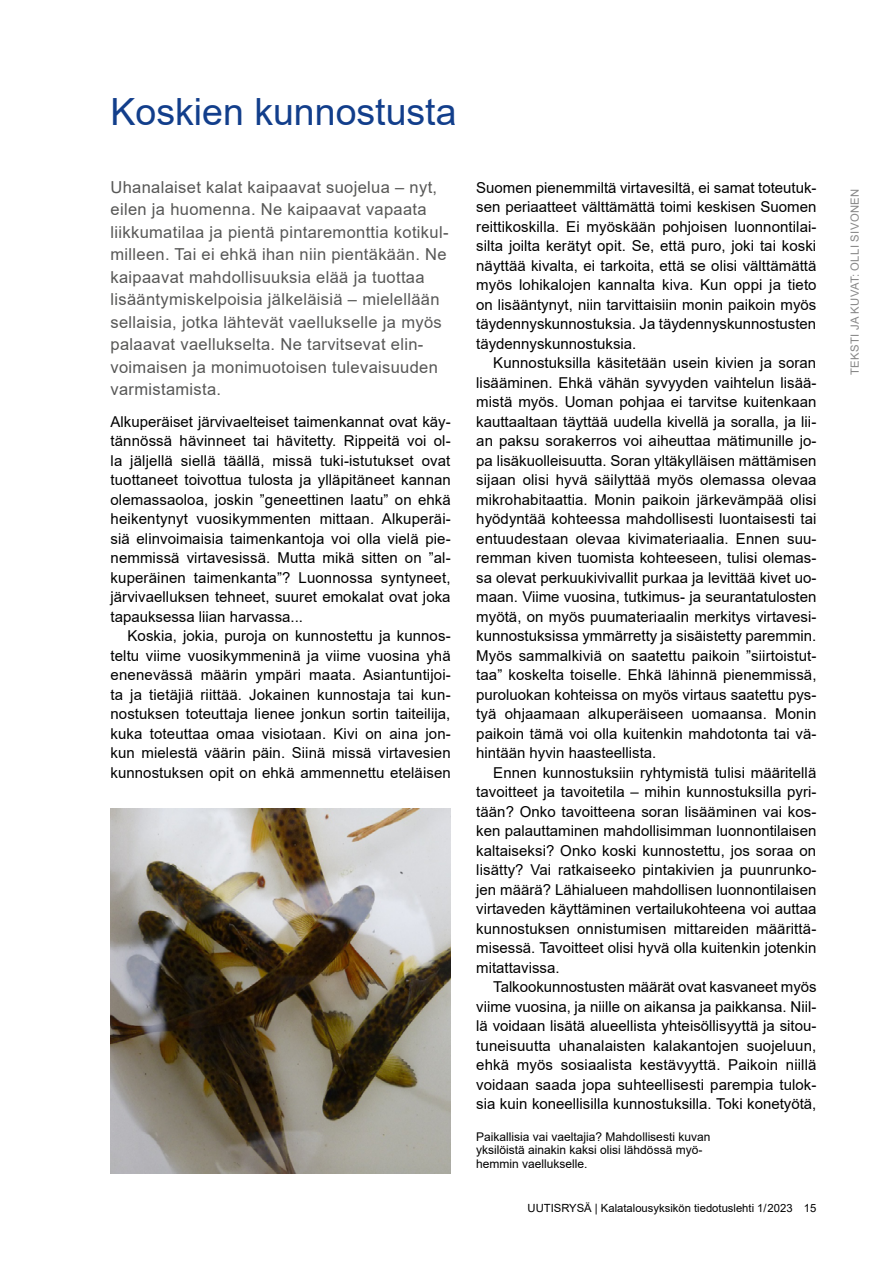
<style>
.page{position:relative;width:893px;height:1263px;background:#fff}
.page>*{position:absolute;margin:0;border:0;box-sizing:border-box;transform-origin:0 0}
.OTS_1{font:37.5px "Arial";color:#123e8b}
.Ingressi_2{font:16.5px/22.5px "Arial";letter-spacing:.02em;color:#575756}
.Leipis{font:15px/19.5px "Arial";color:#000;text-align:justify}
.Leipis_eka_kpl{font:15px/19.5px "Arial";color:#000;text-align:justify}
.Kuvateksti_taulukko{font:12px/13.5px "Arial";color:#000}
.t1{font:11.25px "Arial";color:#000}
.Kirjoittajat_RYSÄ{font:11.25px "Arial";letter-spacing:.035em;color:#878787}
</style>
<div class="page">
<img style="left:111px;top:808px;width:340px;height:366px">
<h1 class="OTS_1" style="left:111px;top:86px;width:348px">Koskien kunnostusta</h1>
<p class="Ingressi_2" style="left:111px;top:176px;width:340px">Uhanalaiset kalat kaipaavat suojelua – nyt, eilen ja huomenna. Ne kaipaavat vapaata liikkumatilaa ja pientä pintaremonttia kotikul&shy;milleen. Tai ei ehkä ihan niin pientäkään. Ne kaipaavat mahdollisuuksia elää ja tuottaa lisääntymiskelpoisia jälkeläisiä – mielellään sellaisia, jotka lähtevät vaellukselle ja myös palaavat vaellukselta. Ne tarvitsevat elin&shy;voimaisen ja monimuotoisen tulevaisuuden varmistamista.</p>
<p class="Leipis_eka_kpl" style="left:111px;top:412px;width:342px">Alkuperäiset järvivaelteiset taimenkannat ovat käy&shy;tännössä hävinneet tai hävitetty. Rippeitä voi ol&shy;la jäljellä siellä täällä, missä tuki-istutukset ovat tuottaneet toivottua tulosta ja ylläpitäneet kannan olemassaoloa, joskin ”geneettinen laatu” on ehkä heikentynyt vuosikymmenten mittaan. Alkuperäi&shy;siä elinvoimaisia taimenkantoja voi olla vielä pie&shy;nemmissä virtavesissä. Mutta mikä sitten on ”al&shy;kuperäinen taimenkanta”? Luonnossa syntyneet, järvivaelluksen tehneet, suuret emokalat ovat joka tapauksessa liian harvassa...</p>
<p class="Leipis" style="left:111px;top:626px;width:342px;text-indent:17px">Koskia, jokia, puroja on kunnostettu ja kunnos&shy;teltu viime vuosikymmeninä ja viime vuosina yhä enenevässä määrin ympäri maata. Asiantuntijoi&shy;ta ja tietäjiä riittää. Jokainen kunnostaja tai kun&shy;nostuksen toteuttaja lienee jonkun sortin taiteilija, kuka toteuttaa omaa visiotaan. Kivi on aina jon&shy;kun mielestä väärin päin. Siinä missä virtavesien kunnostuksen opit on ehkä ammennettu eteläisen</p>
<p class="Leipis" style="left:476px;top:178px;width:342px">Suomen pienemmiltä virtavesiltä, ei samat toteutuk&shy;sen periaatteet välttämättä toimi keskisen Suomen reittikoskilla. Ei myöskään pohjoisen luonnontilai&shy;silta joilta kerätyt opit. Se, että puro, joki tai koski näyttää kivalta, ei tarkoita, että se olisi välttämättä myös lohikalojen kannalta kiva. Kun oppi ja tieto on lisääntynyt, niin tarvittaisiin monin paikoin myös täydennyskunnostuksia. Ja täydennyskunnostusten täydennyskunnostuksia.</p>
<p class="Leipis" style="left:476px;top:353px;width:342px;text-indent:17px">Kunnostuksilla käsitetään usein kivien ja soran lisääminen. Ehkä vähän syvyyden vaihtelun lisää&shy;mistä myös. Uoman pohjaa ei tarvitse kuitenkaan kauttaaltaan täyttää uudella kivellä ja soralla, ja lii&shy;an paksu sorakerros voi aiheuttaa mätimunille jo&shy;pa lisäkuolleisuutta. Soran yltäkylläisen mättämisen sijaan olisi hyvä säilyttää myös olemassa olevaa mikrohabitaattia. Monin paikoin järkevämpää olisi hyödyntää kohteessa mahdollisesti luontaisesti tai entuudestaan olevaa kivimateriaalia. Ennen suu&shy;remman kiven tuomista kohteeseen, tulisi olemas&shy;sa olevat perkuukivivallit purkaa ja levittää kivet uo&shy;maan. Viime vuosina, tutkimus- ja seurantatulosten myötä, on myös puumateriaalin merkitys virtavesi&shy;kunnostuksissa ymmärretty ja sisäistetty paremmin.<br>Myös sammalkiviä on saatettu paikoin ”siirtoistut&shy;taa” koskelta toiselle. Ehkä lähinnä pienemmissä, puroluokan kohteissa on myös virtaus saatettu pys&shy;tyä ohjaamaan alkuperäiseen uomaansa. Monin paikoin tämä voi olla kuitenkin mahdotonta tai vä&shy;hintään hyvin haasteellista.</p>
<p class="Leipis" style="left:476px;top:763px;width:342px;text-indent:17px">Ennen kunnostuksiin ryhtymistä tulisi määritellä tavoitteet ja tavoitetila – mihin kunnostuksilla pyri&shy;tään? Onko tavoitteena soran lisääminen vai kos&shy;ken palauttaminen mahdollisimman luonnontilaisen kaltaiseksi? Onko koski kunnostettu, jos soraa on lisätty? Vai ratkaiseeko pintakivien ja puunrunko&shy;jen määrä? Lähialueen mahdollisen luonnontilaisen virtaveden käyttäminen vertailukohteena voi auttaa kunnostuksen onnistumisen mittareiden määrittä&shy;misessä. Tavoitteet olisi hyvä olla kuitenkin jotenkin mitattavissa.</p>
<p class="Leipis" style="left:476px;top:977px;width:342px;text-indent:17px">Talkookunnostusten määrät ovat kasvaneet myös viime vuosina, ja niille on aikansa ja paikkansa. Niil&shy;lä voidaan lisätä alueellista yhteisöllisyyttä ja sitou&shy;tuneisuutta uhanalaisten kalakantojen suojeluun, ehkä myös sosiaalista kestävyyttä. Paikoin niillä voidaan saada jopa suhteellisesti parempia tulok&shy;sia kuin koneellisilla kunnostuksilla. Toki konetyötä,</p>
<p class="Kuvateksti_taulukko" style="left:476px;top:1130px;width:236px">Paikallisia vai vaeltajia? Mahdollisesti kuvan yksilöistä ainakin kaksi olisi lähdössä myö&shy;hemmin vaellukselle.</p>
<p class="t1" style="left:528px;top:1200px;width:290px">UUTISRYSÄ | Kalatalousyksikön tiedotuslehti 1/ 2023 15</p>
<p class="Kirjoittajat_RYSÄ" style="left:847px;top:375px;width:188px;rotate:-90deg">TEKSTI JA KUVAT: OLLI SIVONEN</p>
</div>
